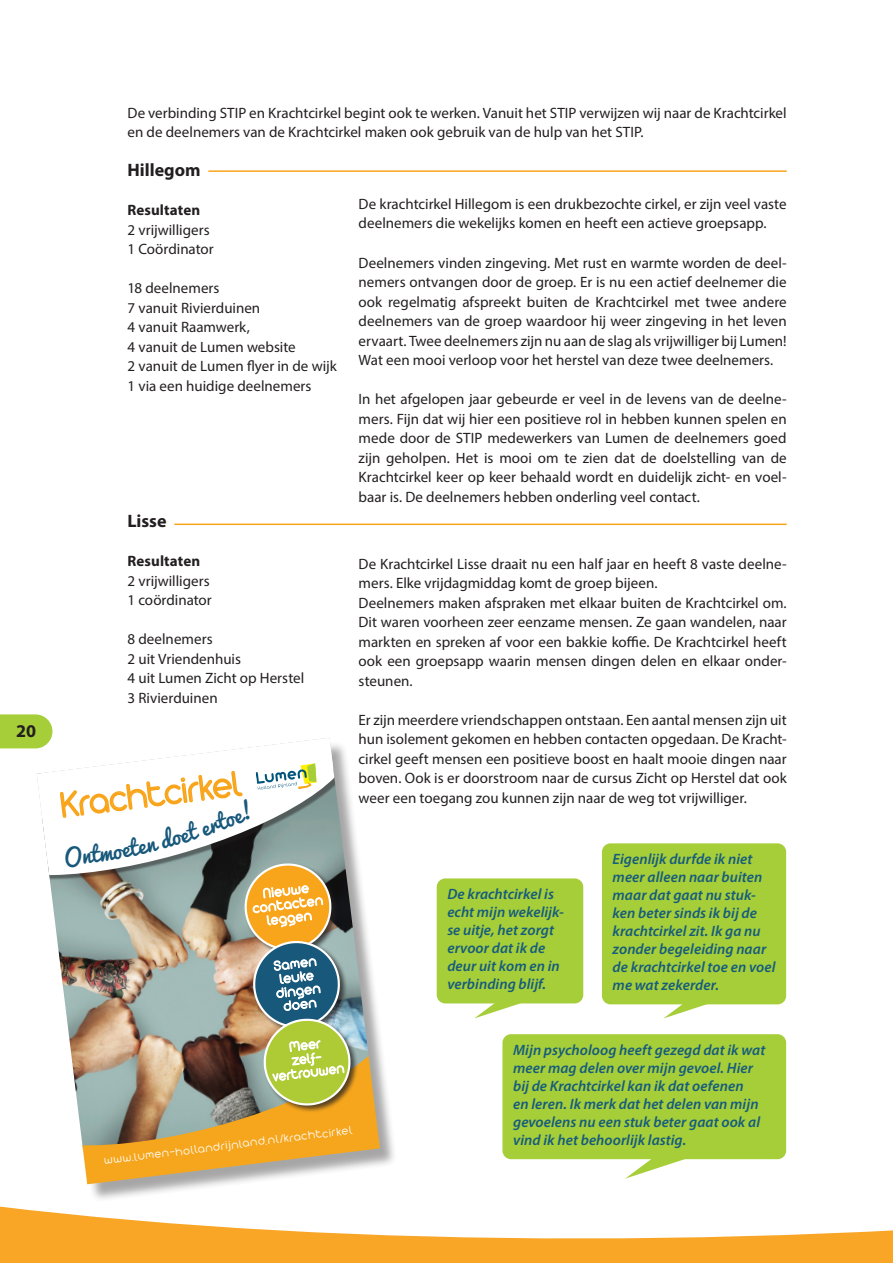
<style>
.page{position:relative;width:893px;height:1263px;background:#fff}
.page>*{position:absolute;margin:0;border:0;box-sizing:border-box;transform-origin:0 0}
.t1{font:300 38.55px "Arista 2.0 Alternate";color:#f9a51b;scale:.95 1}
.t2{font:700 18px "Myriad Pro";color:#231f20}
.t3{font:15px/19.5px "Myriad Pro";color:#231f20}
.t4{font:italic 600 15px/18px "Myriad Pro";letter-spacing:.005em;color:#165c7c}
.t5{font:700 15px "Myriad Pro";letter-spacing:.005em;color:#231f20}
.t6{font:300 14.7px/13.6px "Arista 2.0 Alternate";color:#fff;text-align:center;scale:.96 1}
.t7{font:300 14.7px/13.6px "Arista 2.0 Alternate";color:#fff;text-align:center;scale:.93 1}
.t8{font:300 12.45px "Arista 2.0 Alternate";color:#fff}
</style>
<div class="page">
<svg style="left:0;top:1051px;width:893px;height:212px"></svg>
<svg style="left:474px;top:1002px;width:104px;height:16px"></svg>
<svg style="left:625px;top:1159px;width:104px;height:20px"></svg>
<hr style="left:208px;top:170px;width:579px;height:2px;background:#f9a51b">
<hr style="left:174px;top:524px;width:613px;height:1px;background:#f9a51b">
<div style="left:40px;top:741px;width:358px;height:461px;background:#231f20;opacity:.4"></div>
<svg style="left:663px;top:1004px;width:104px;height:14px"></svg>
<div style="left:437px;top:878px;width:146px;height:125px;background:#a6ce39;border-radius:9px"></div>
<div style="left:602px;top:843px;width:184px;height:161px;background:#a6ce39;border-radius:9px"></div>
<div style="left:502px;top:1034px;width:284px;height:125px;background:#a6ce39;border-radius:9px"></div>
<svg style="left:0;top:714px;width:380px;height:470px"></svg>
<p class="t2" style="left:16px;top:720px;width:21px">20</p>
<p class="t3" style="left:128px;top:103px;width:661px">De verbinding STIP en Krachtcirkel begint ook te werken. Vanuit het STIP verwijzen wij naar de Krachtcirkel en de deelnemers van de Krachtcirkel maken ook gebruik van de hulp van het STIP.</p>
<p class="t2" style="left:128px;top:158px;width:75px">Hillegom</p>
<p class="t5" style="left:128px;top:200px;width:74px">Resultaten</p>
<p class="t3" style="left:128px;top:220px;width:88px">2 vrijwilligers<br>1 Coördinator</p>
<p class="t3" style="left:128px;top:278px;width:211px">18 deelnemers<br>7 vanuit Rivierduinen<br>4 vanuit Raamwerk,<br>4 vanuit de Lumen website<br>2 vanuit de Lumen flyer in de wijk<br>1 via een huidige deelnemers</p>
<p class="t3" style="left:359px;top:194px;width:430px">De krachtcirkel Hillegom is een drukbezochte cirkel, er zijn veel vaste deelnemers die wekelijks komen en heeft een actieve groepsapp.</p>
<p class="t3" style="left:359px;top:252px;width:430px;text-align:justify">Deelnemers vinden zingeving. Met rust en warmte worden de deel&shy;nemers ontvangen door de groep. Er is nu een actief deelnemer die ook regelmatig afspreekt buiten de Krachtcirkel met twee andere deelnemers van de groep waardoor hij weer zingeving in het leven ervaart. Twee deelnemers zijn nu aan de slag als vrijwilliger bij Lumen!<br>Wat een mooi verloop voor het herstel van deze twee deelnemers.</p>
<p class="t3" style="left:359px;top:389px;width:430px;text-align:justify">In het afgelopen jaar gebeurde er veel in de levens van de deelne&shy;mers. Fijn dat wij hier een positieve rol in hebben kunnen spelen en mede door de STIP medewerkers van Lumen de deelnemers goed zijn geholpen. Het is mooi om te zien dat de doelstelling van de Krachtcirkel keer op keer behaald wordt en duidelijk zicht- en voel&shy;baar is. De deelnemers hebben onderling veel contact.</p>
<p class="t2" style="left:128px;top:509px;width:40px">Lisse</p>
<p class="t5" style="left:128px;top:551px;width:74px">Resultaten</p>
<p class="t3" style="left:128px;top:571px;width:86px">2 vrijwilligers<br>1 coördinator</p>
<p class="t3" style="left:128px;top:629px;width:178px">8 deelnemers<br>2 uit Vriendenhuis<br>4 uit Lumen Zicht op Herstel<br>3 Rivierduinen</p>
<h1 class="t1" style="left:58px;top:783px;width:192px;rotate:-7deg">Krachtcirkel</h1>
<p class="t3" style="left:359px;top:554px;width:430px">De Krachtcirkel Lisse draait nu een half jaar en heeft 8 vaste deelne&shy;mers. Elke vrijdagmiddag komt de groep bijeen.<br>Deelnemers maken afspraken met elkaar buiten de Krachtcirkel om.<br>Dit waren voorheen zeer eenzame mensen. Ze gaan wandelen, naar markten en spreken af voor een bakkie koffie. De Krachtcirkel heeft ook een groepsapp waarin mensen dingen delen en elkaar onder&shy;steunen.</p>
<p class="t3" style="left:359px;top:710px;width:430px;text-align:justify">Er zijn meerdere vriendschappen ontstaan. Een aantal mensen zijn uit hun isolement gekomen en hebben contacten opgedaan. De Kracht&shy;cirkel geeft mensen een positieve boost en haalt mooie dingen naar boven. Ook is er doorstroom naar de cursus Zicht op Herstel dat ook weer een toegang zou kunnen zijn naar de weg tot vrijwilliger.</p>
<p class="t6" style="left:250px;top:888px;width:75px;rotate:-7deg">Nieuwe contacten leggen</p>
<p class="t6" style="left:272px;top:959px;width:47px;rotate:-7deg">Samen leuke dingen doen</p>
<p class="t7" style="left:269px;top:1042px;width:78px;rotate:-7deg">Meer<br>zelf&shy;vertrouwen</p>
<p class="t8" style="left:104px;top:1153px;width:251px;rotate:-7deg">www.lumen-hollandrijnland.nl/krachtcirkel</p>
<p class="t4" style="left:447px;top:885px;width:118px">De krachtcirkel is echt mijn wekelijk&shy;se uitje, het zorgt ervoor dat ik de deur uit kom en in verbinding blijf.</p>
<p class="t4" style="left:613px;top:849px;width:164px">Eigenlijk durfde ik niet meer alleen naar buiten maar dat gaat nu stuk&shy;ken beter sinds ik bij de krachtcirkel zit. Ik ga nu zonder begeleiding naar de krachtcirkel toe en voel me wat zekerder.</p>
<p class="t4" style="left:513px;top:1040px;width:254px">Mijn psycholoog heeft gezegd dat ik wat meer mag delen over mijn gevoel. Hier bij de Krachtcirkel kan ik dat oefenen<br>en leren. Ik merk dat het delen van mijn gevoelens nu een stuk beter gaat ook al vind ik het behoorlijk lastig.</p>
</div>
